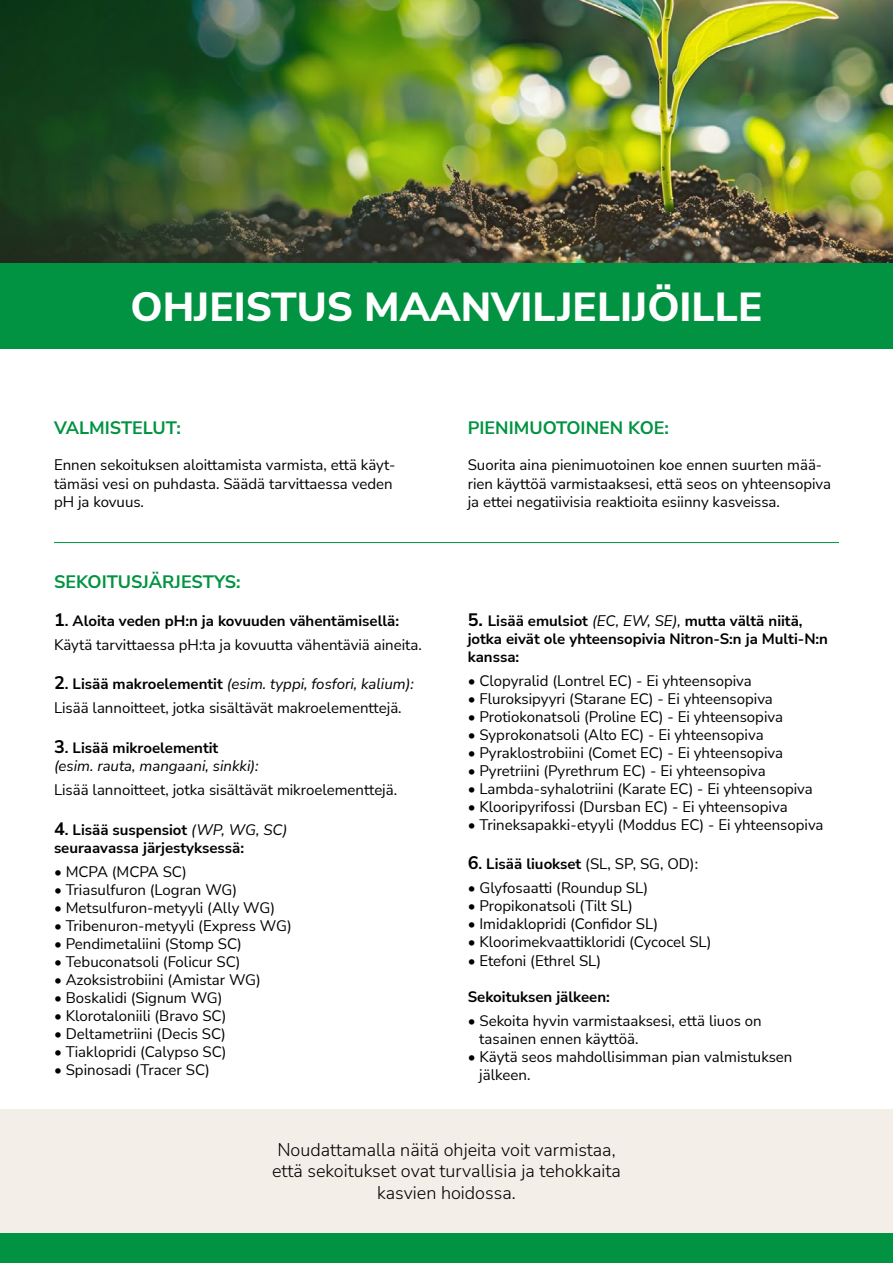
<style>
.page{position:relative;width:893px;height:1263px;background:#fff}
.page>*{position:absolute;margin:0;border:0;box-sizing:border-box;transform-origin:0 0}
.t1{font:800 40.5px "Nunito Sans";color:#fff}
.t2{font:300 18px/21.6px "Nunito Sans";color:#000;text-align:center}
.t3{font:700 18px "Nunito Sans";color:#019341}
.t4{font:15px/18px "Nunito Sans";color:#000}
.t5{font:700 15px/18px "Nunito Sans";color:#000}
.t6{font:italic 15px/18px "Nunito Sans";color:#000}
.s1{font-weight:700;font-size:18px}
.s2{font-weight:700}
.s3{font-style:italic}
.s4{font-weight:700;font-style:normal;font-size:18px}
.s5{font-weight:700;font-style:normal}
.s6{font-size:18px}
.s7{font-weight:400;font-style:italic}
.s8{font-weight:400}
</style>
<div class="page">
<img style="left:0;top:0;width:893px;height:263px">
<div style="left:0;top:263px;width:893px;height:86px;background:#019341"></div>
<div style="left:0;top:1109px;width:893px;height:124px;background:#f4eee9"></div>
<div style="left:0;top:1233px;width:893px;height:30px;background:#019341"></div>
<hr style="left:54px;top:542px;width:785px;height:1px;background:#019341">
<h1 class="t1" style="left:130px;top:279px;width:633px">OHJEISTUS MAANVILJELIJÖILLE</h1>
<p class="t3" style="left:54px;top:416px;width:128px">VALMISTELUT:</p>
<p class="t4" style="left:54px;top:456px;width:343px">Ennen sekoituksen aloittamista varmista, että käyt&shy;tämäsi vesi on puhdasta. Säädä tarvittaessa veden pH ja kovuus.</p>
<p class="t3" style="left:54px;top:569px;width:188px">SEKOITUSJÄRJESTYS:</p>
<p class="t4" style="left:54px;top:608px;width:369px;line-height:24px"><span class="s1">1</span><span class="s2">. Aloita veden pH:n ja kovuuden vähentämisellä:<br></span>Käytä tarvittaessa pH:ta ja kovuutta vähentäviä aineita.</p>
<p class="t4" style="left:54px;top:672px;width:361px;line-height:24px"><span class="s1">2</span><span class="s2">. Lisää makroelementit</span> <span class="s3">(esim. typpi, fosfori, kalium):<br></span>Lisää lannoitteet, jotka sisältävät makroelementtejä.</p>
<p class="t6" style="left:54px;top:738px;width:206px"><span class="s4">3</span><span class="s5">. Lisää mikroelementit </span>(esim. rauta, mangaani, sinkki):</p>
<p class="t4" style="left:54px;top:780px;width:345px">Lisää lannoitteet, jotka sisältävät mikroelementtejä.</p>
<p class="t5" style="left:54px;top:820px;width:235px"><span class="s6">4</span>. Lisää suspensiot <span class="s7">(WP, WG, SC) </span>seuraavassa järjestyksessä:</p>
<p class="t4" style="left:54px;top:862px;width:134px">• MCPA (MCPA SC)</p>
<p class="t4" style="left:54px;top:880px;width:185px">• Triasulfuron (Logran WG)</p>
<p class="t4" style="left:54px;top:898px;width:223px">• Metsulfuron-metyyli (Ally WG)</p>
<p class="t4" style="left:54px;top:916px;width:239px">• Tribenuron-metyyli (Express WG)</p>
<p class="t4" style="left:54px;top:934px;width:189px">• Pendimetaliini (Stomp SC)</p>
<p class="t4" style="left:54px;top:952px;width:188px">• Tebuconatsoli (Folicur SC)</p>
<p class="t4" style="left:54px;top:970px;width:208px">• Azoksistrobiini (Amistar WG)</p>
<p class="t4" style="left:54px;top:988px;width:170px">• Boskalidi (Signum WG)</p>
<p class="t4" style="left:54px;top:1006px;width:174px">• Klorotaloniili (Bravo SC)</p>
<p class="t4" style="left:54px;top:1024px;width:174px">• Deltametriini (Decis SC)</p>
<p class="t4" style="left:54px;top:1042px;width:174px">• Tiaklopridi (Calypso SC)</p>
<p class="t4" style="left:54px;top:1060px;width:157px">• Spinosadi (Tracer SC)</p>
<p class="t3" style="left:468px;top:416px;width:203px">PIENIMUOTOINEN KOE:</p>
<p class="t4" style="left:468px;top:456px;width:365px">Suorita aina pienimuotoinen koe ennen suurten mää&shy;rien käyttöä varmistaaksesi, että seos on yhteensopiva ja ettei negatiivisia reaktioita esiinny kasveissa.</p>
<p class="t5" style="left:468px;top:611px;width:362px"><span class="s6">5.</span> Lisää emulsiot <span class="s7">(EC, EW, SE),</span> mutta vältä niitä, jotka eivät ole yhteensopivia Nitron-S:n ja Multi-N:n kanssa:</p>
<p class="t4" style="left:468px;top:671px;width:286px">• Clopyralid (Lontrel EC) - Ei yhteensopiva</p>
<p class="t4" style="left:468px;top:689px;width:307px">• Fluroksipyyri (Starane EC) - Ei yhteensopiva</p>
<p class="t4" style="left:468px;top:707px;width:317px">• Protiokonatsoli (Proline EC) - Ei yhteensopiva</p>
<p class="t4" style="left:468px;top:725px;width:297px">• Syprokonatsoli (Alto EC) - Ei yhteensopiva</p>
<p class="t4" style="left:468px;top:743px;width:317px">• Pyraklostrobiini (Comet EC) - Ei yhteensopiva</p>
<p class="t4" style="left:468px;top:761px;width:299px">• Pyretriini (Pyrethrum EC) - Ei yhteensopiva</p>
<p class="t4" style="left:468px;top:779px;width:347px">• Lambda-syhalotriini (Karate EC) - Ei yhteensopiva</p>
<p class="t4" style="left:468px;top:797px;width:321px">• Klooripyrifossi (Dursban EC) - Ei yhteensopiva</p>
<p class="t4" style="left:468px;top:815px;width:357px">• Trineksapakki-etyyli (Moddus EC) - Ei yhteensopiva</p>
<p class="t5" style="left:468px;top:855px;width:232px"><span class="s6">6</span>. Lisää liuokset <span class="s8">(SL, SP, SG, OD):</span></p>
<p class="t4" style="left:468px;top:879px;width:182px">• Glyfosaatti (Roundup SL)</p>
<p class="t4" style="left:468px;top:897px;width:166px">• Propikonatsoli (Tilt SL)</p>
<p class="t4" style="left:468px;top:915px;width:192px">• Imidaklopridi (Confidor SL)</p>
<p class="t4" style="left:468px;top:933px;width:245px">• Kloorimekvaattikloridi (Cycocel SL)</p>
<p class="t4" style="left:468px;top:951px;width:135px">• Etefoni (Ethrel SL)</p>
<p class="t5" style="left:468px;top:987px;width:144px">Sekoituksen jälkeen:</p>
<p class="t4" style="left:479px;top:1011px;width:284px;text-indent:-12px">• Sekoita hyvin varmistaaksesi, että liuos on tasainen ennen käyttöä.</p>
<p class="t4" style="left:479px;top:1047px;width:315px;text-indent:-12px">• Käytä seos mahdollisimman pian valmistuksen jälkeen.</p>
<p class="t2" style="left:272px;top:1138px;width:350px">Noudattamalla näitä ohjeita voit varmistaa, että sekoitukset ovat turvallisia ja tehokkaita kasvien hoidossa.</p>
</div>
